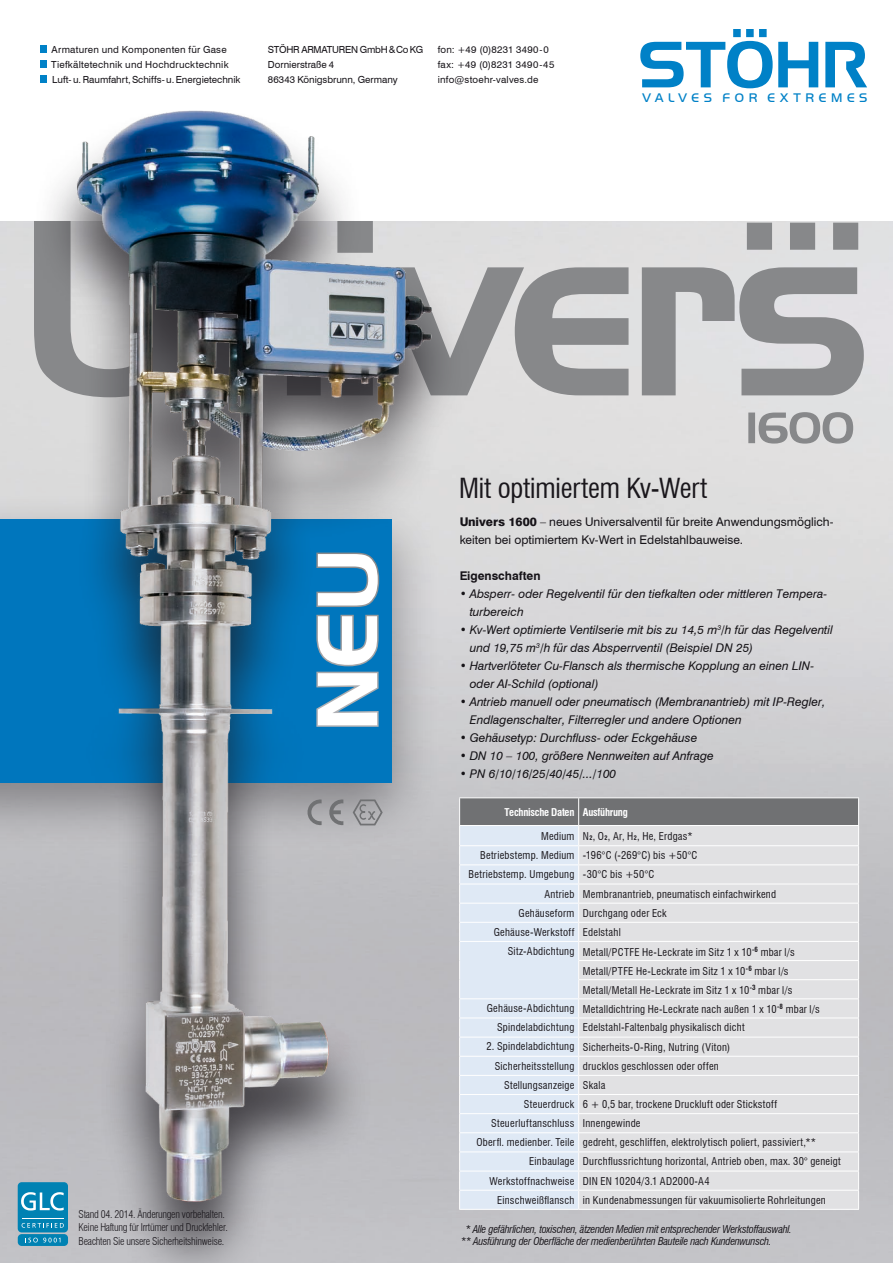
<style>
.page{position:relative;width:893px;height:1263px;background:#fff}
.page>*{position:absolute;margin:0;border:0;box-sizing:border-box;transform-origin:0 0}
.Produkt{font:82.5px "Handel Gothic BT";color:#fff}
.t1{font:condensed 27px "Swiss 721 BT";letter-spacing:-.005em;color:#1a171c}
.t2{font:12.9px "Handel Got D Ligh";letter-spacing:.36em;color:#0081c7}
.t3{font:italic 12px/18px "Swiss 721 BT";color:#1a171c}
.t4{font:12px/18px "Swiss 721 BT";color:#1a171c}
.t5{font:700 12px "Swiss 721 BT";color:#1a171c}
.Tabellentext_linksbü{font:condensed 10.5px "Swiss 721 BT";letter-spacing:.025em;color:#1a171c}
.Tabellentext_rechbü{font:condensed 10.5px "Swiss 721 BT";letter-spacing:.025em;color:#1a171c}
.t6{font:italic condensed 10.5px "Swiss 721 BT";letter-spacing:-.025em;color:#1a171c}
.t7{font:300 condensed 10.5px/13.5px "Swiss 721 BT";letter-spacing:-.025em;color:#1a171c}
.Tabellentext_rechbü-2{font:700 condensed 10.5px "Swiss 721 BT";letter-spacing:-.025em;color:#fff}
.Tabellentext_linksbü-2{font:700 condensed 10.5px "Swiss 721 BT";letter-spacing:-.025em;color:#fff}
.t8{font:9.75px "Swiss 721 BT";letter-spacing:.015em;color:#1a171c}
.t9{font:9.75px "Swiss 721 BT";letter-spacing:-.025em;color:#1a171c}
.t10{font:9.75px "Swiss 721 BT";letter-spacing:.035em;color:#1a171c}
.s1{font-weight:800}
.s2{font-weight:700;font-size:6.15px}
</style>
<div class="page">
<img style="left:0;top:221px;width:893px;height:1042px">
<svg style="left:748px;top:412px;width:105px;height:32px;background:#b2b2b3"></svg>
<svg style="left:468px;top:221px;width:396px;height:176px;background:#b7b7b9"></svg>
<div style="left:0;top:519px;width:391px;height:263px;background:#0076bd"></div>
<hr style="left:459px;top:797px;width:120px;height:1px;background:#fff">
<hr style="left:579px;top:797px;width:280px;height:1px;background:#fff">
<hr style="left:459px;top:1209px;width:120px;height:1px;background:#fff">
<hr style="left:579px;top:1209px;width:280px;height:1px;background:#fff">
<svg style="left:468px;top:798px;width:391px;height:411px;background:#dadde1"></svg>
<hr style="left:459px;top:1056px;width:120px;height:1px;background:#fff">
<div style="left:18px;top:1234px;width:50px;height:12px;background:#0082b3;border-radius:4px"></div>
<div style="left:18px;top:1182px;width:50px;height:50px;background:#0082b3;border-radius:4px"></div>
<hr style="left:22px;top:1218px;width:42px;height:1px;background:#fff">
<svg style="left:21px;top:1193px;width:5px;height:17px"></svg>
<div style="left:26px;top:103px;width:442px;height:1160px;background:#1a171c;opacity:.75"></div>
<img style="left:77px;top:111px;width:354px;height:1113px">
<svg style="left:640px;top:29px;width:227px;height:59px"></svg>
<div style="left:40px;top:60px;width:7px;height:8px;background:#0081c7"></div>
<div style="left:40px;top:76px;width:7px;height:7px;background:#0081c7"></div>
<div style="left:40px;top:45px;width:7px;height:8px;background:#0081c7"></div>
<svg style="left:315px;top:551px;width:66px;height:177px"></svg>
<svg style="left:353px;top:799px;width:30px;height:26px"></svg>
<svg style="left:307px;top:799px;width:15px;height:26px"></svg>
<svg style="left:329px;top:799px;width:14px;height:26px"></svg>
<p class="t8" style="left:52px;top:44px;width:177px">Armaturen und Komponenten für Gase</p>
<p class="t8" style="left:51px;top:59px;width:179px">Tiefkältetechnik und Hochdrucktechnik</p>
<p class="t8" style="left:52px;top:74px;width:190px">Luft- u. Raumfahrt, Schiffs- u. Energietechnik</p>
<p class="t9" style="left:268px;top:44px;width:157px">STÖHR ARMATUREN GmbH &amp; Co KG</p>
<p class="t8" style="left:268px;top:59px;width:68px">Dornierstraße 4</p>
<p class="t8" style="left:268px;top:74px;width:131px">86343 Königsbrunn, Germany</p>
<p class="t8" style="left:438px;top:44px;width:113px">fon: +49 (0)8231 3490-0</p>
<p class="t10" style="left:438px;top:59px;width:118px">fax: +49 (0)8231 3490-45</p>
<p class="t8" style="left:438px;top:74px;width:102px">info@stoehr-valves.de</p>
<p class="t2" style="left:642px;top:91px;width:227px">VALVES FOR EXTREMES</p>
<p class="t7" style="left:79px;top:1207px;width:151px">Stand 04. 2014. Änderungen vorbehalten.<br>Keine Haftung für Irrtümer und Druckfehler.<br>Beachten Sie unsere Sicherheitshinweise.</p>
<p class="Produkt" style="left:298px;top:731px;width:185px;rotate:-90deg">NEU</p>
<p class="t1" style="left:459px;top:472px;width:249px">Mit optimiertem Kv-Wert</p>
<p class="t4" style="left:459px;top:513px;width:376px"><span class="s1">Univers 1600</span> – neues Universalventil für breite Anwendungsmöglich&shy;keiten bei optimiertem Kv-Wert in Edelstahlbauweise.</p>
<p class="t5" style="left:459px;top:568px;width:83px">Eigenschaften</p>
<p class="t3" style="left:470px;top:585px;width:359px;text-indent:-10px">• Absperr- oder Regelventil für den tiefkalten oder mittleren Tempera&shy;turbereich</p>
<p class="t3" style="left:470px;top:621px;width:365px;text-indent:-10px">• Kv-Wert optimierte Ventilserie mit bis zu 14,5 m<sup>3</sup>/h für das Regelventil und 19,75 m<sup>3</sup>/h für das Absperrventil (Beispiel DN 25)</p>
<p class="t3" style="left:470px;top:657px;width:346px;text-indent:-10px">• Hartverlöteter Cu-Flansch als thermische Kopplung an einen LIN&shy;oder AI-Schild (optional)</p>
<p class="t3" style="left:470px;top:693px;width:357px;text-indent:-10px">• Antrieb manuell oder pneumatisch (Membranantrieb) mit IP-Regler,<br>Endlagenschalter, Filterregler und andere Optionen</p>
<p class="t3" style="left:459px;top:729px;width:240px">• Gehäusetyp: Durchfluss- oder Eckgehäuse</p>
<p class="t3" style="left:459px;top:747px;width:256px">• DN 10 – 100, größere Nennweiten auf Anfrage</p>
<p class="t3" style="left:459px;top:765px;width:158px">• PN 6/10/16/25/40/45/.../100</p>
<p class="Tabellentext_rechbü-2" style="left:504px;top:805px;width:71px">Technische Daten</p>
<p class="Tabellentext_linksbü-2" style="left:583px;top:805px;width:46px">Ausführung</p>
<p class="Tabellentext_rechbü" style="left:541px;top:829px;width:35px">Medium</p>
<p class="Tabellentext_linksbü" style="left:583px;top:829px;width:111px">N<span class="s2">2</span>, O<span class="s2">2</span>, Ar, H<span class="s2">2</span>, He, Erdgas*</p>
<p class="Tabellentext_rechbü" style="left:480px;top:849px;width:96px">Betriebstemp. Medium</p>
<p class="Tabellentext_linksbü" style="left:583px;top:849px;width:116px">-196°C (-269°C) bis +50°C</p>
<p class="Tabellentext_rechbü" style="left:468px;top:868px;width:107px">Betriebstemp. Umgebung</p>
<p class="Tabellentext_linksbü" style="left:583px;top:868px;width:73px">-30°C bis +50°C</p>
<p class="Tabellentext_rechbü" style="left:544px;top:887px;width:32px">Antrieb</p>
<p class="Tabellentext_linksbü" style="left:583px;top:887px;width:195px">Membranantrieb, pneumatisch einfachwirkend</p>
<p class="Tabellentext_rechbü" style="left:519px;top:906px;width:57px">Gehäuseform</p>
<p class="Tabellentext_linksbü" style="left:583px;top:906px;width:85px">Durchgang oder Eck</p>
<p class="Tabellentext_rechbü" style="left:494px;top:926px;width:82px">Gehäuse-Werkstoff</p>
<p class="Tabellentext_linksbü" style="left:583px;top:926px;width:39px">Edelstahl</p>
<p class="Tabellentext_rechbü" style="left:508px;top:944px;width:68px">Sitz-Abdichtung</p>
<p class="Tabellentext_linksbü" style="left:583px;top:945px;width:213px">Metall/PCTFE He-Leckrate im Sitz 1 x 10<sup>-6</sup> mbar l/s</p>
<p class="Tabellentext_linksbü" style="left:583px;top:964px;width:207px">Metall/PTFE He-Leckrate im Sitz 1 x 10<sup>-6</sup> mbar l/s</p>
<p class="Tabellentext_linksbü" style="left:583px;top:984px;width:211px">Metall/Metall He-Leckrate im Sitz 1 x 10<sup>-3</sup> mbar l/s</p>
<p class="Tabellentext_rechbü" style="left:487px;top:1002px;width:89px">Gehäuse-Abdichtung</p>
<p class="Tabellentext_linksbü" style="left:583px;top:1003px;width:238px">Metalldichtring He-Leckrate nach außen 1 x 10<sup>-8</sup> mbar l/s</p>
<p class="Tabellentext_rechbü" style="left:497px;top:1021px;width:79px">Spindelabdichtung</p>
<p class="Tabellentext_linksbü" style="left:583px;top:1021px;width:163px">Edelstahl-Faltenbalg physikalisch dicht</p>
<p class="Tabellentext_rechbü" style="left:486px;top:1040px;width:89px">2. Spindelabdichtung</p>
<p class="Tabellentext_linksbü" style="left:583px;top:1040px;width:149px">Sicherheits-O-Ring, Nutring (Viton)</p>
<p class="Tabellentext_rechbü" style="left:495px;top:1060px;width:81px">Sicherheitsstellung</p>
<p class="Tabellentext_linksbü" style="left:583px;top:1060px;width:137px">drucklos geschlossen oder offen</p>
<p class="Tabellentext_rechbü" style="left:504px;top:1079px;width:72px">Stellungsanzeige</p>
<p class="Tabellentext_linksbü" style="left:583px;top:1079px;width:24px">Skala</p>
<p class="Tabellentext_rechbü" style="left:524px;top:1098px;width:52px">Steuerdruck</p>
<p class="Tabellentext_linksbü" style="left:583px;top:1098px;width:196px">6 + 0,5 bar, trockene Druckluft oder Stickstoff</p>
<p class="Tabellentext_rechbü" style="left:491px;top:1117px;width:85px">Steuerluftanschluss</p>
<p class="Tabellentext_linksbü" style="left:583px;top:1117px;width:59px">Innengewinde</p>
<p class="Tabellentext_rechbü" style="left:476px;top:1136px;width:100px">Oberfl. medienber. Teile</p>
<p class="Tabellentext_linksbü" style="left:583px;top:1136px;width:235px">gedreht, geschliffen, elektrolytisch poliert, passiviert,**</p>
<p class="Tabellentext_rechbü" style="left:529px;top:1155px;width:47px">Einbaulage</p>
<p class="Tabellentext_linksbü" style="left:583px;top:1155px;width:259px">Durchflussrichtung horizontal, Antrieb oben, max. 30° geneigt</p>
<p class="Tabellentext_rechbü" style="left:489px;top:1174px;width:86px">Werkstoffnachweise</p>
<p class="Tabellentext_linksbü" style="left:583px;top:1174px;width:128px">DIN EN 10204/3.1 AD2000-A4</p>
<p class="Tabellentext_rechbü" style="left:497px;top:1193px;width:79px">Einschweißflansch</p>
<p class="Tabellentext_linksbü" style="left:583px;top:1193px;width:244px">in Kundenabmessungen für vakuumisolierte Rohrleitungen</p>
<p class="t6" style="left:465px;top:1223px;width:328px">* Alle gefährlichen, toxischen, ätzenden Medien mit entsprechender Werkstoffauswahl.</p>
<p class="t6" style="left:461px;top:1235px;width:312px">** Ausführung der Oberfläche der medienberührten Bauteile nach Kundenwunsch.</p>
</div>
